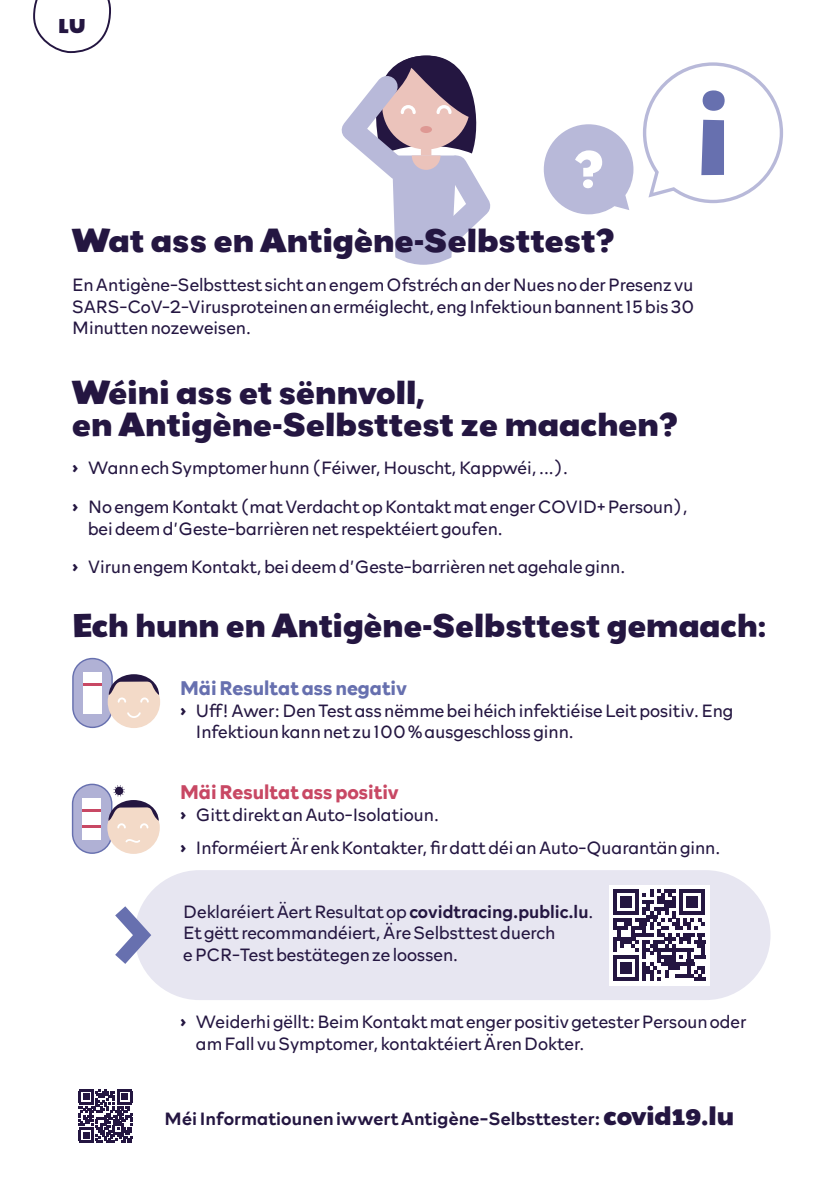
<style>
.page{position:relative;width:840px;height:1191px;background:#fff}
.page>*{position:absolute;margin:0;border:0;box-sizing:border-box;transform-origin:0 0}
.t1{font:700 expanded 30px/32px "Grenadine MVB";color:#241641}
.t2{font:700 20px "Rockford Sans";color:#6770af}
.t3{font:700 20px "Rockford Sans";color:#c84864}
.t4{font:300 18px/21.6px "Rockford Sans";color:#241641}
.t5{font:500 18px "Rockford Sans";letter-spacing:.01em;color:#241641}
.t6{font:700 expanded 18px "Grenadine MVB";color:#241641}
.s1{font-weight:800}
.s2{font-weight:500}
.s3{font-family:"Grenadine MVB";font-weight:700;font-stretch:expanded;font-size:24px}
</style>
<div class="page">
<svg style="left:341px;top:56px;width:150px;height:209px"></svg>
<svg style="left:33px;top:0;width:78px;height:53px"></svg>
<svg style="left:643px;top:62px;width:140px;height:142px"></svg>
<svg style="left:543px;top:124px;width:90px;height:90px"></svg>
<div style="left:134px;top:870px;width:636px;height:130px;background:#e7e6f1;border-radius:65px"></div>
<svg style="left:115px;top:893px;width:36px;height:83px"></svg>
<div style="left:73px;top:658px;width:39px;height:69px;background:#b0b1d5;border-radius:20px"></div>
<div style="left:72px;top:658px;width:41px;height:70px;border:1px solid #6770af;border-radius:20px"></div>
<div style="left:83px;top:672px;width:18px;height:42px;background:#fff"></div>
<hr style="left:83px;top:683px;width:18px;height:3px;background:#c84864">
<div style="left:108px;top:675px;width:52px;height:53px;background:#f3dac8;border-radius:50%"></div>
<svg style="left:109px;top:674px;width:50px;height:29px"></svg>
<svg style="left:127px;top:712px;width:14px;height:6px"></svg>
<div style="left:72px;top:784px;width:40px;height:69px;background:#b0b1d5;border-radius:20px"></div>
<div style="left:72px;top:783px;width:40px;height:71px;border:1px solid #6770af;border-radius:20px"></div>
<div style="left:83px;top:798px;width:18px;height:42px;background:#fff"></div>
<hr style="left:83px;top:809px;width:18px;height:3px;background:#c84864">
<hr style="left:83px;top:825px;width:18px;height:3px;background:#c84864">
<div style="left:107px;top:801px;width:53px;height:53px;background:#f3dac8;border-radius:50%"></div>
<svg style="left:125px;top:839px;width:15px;height:4px"></svg>
<svg style="left:108px;top:785px;width:51px;height:44px"></svg>
<div style="left:608px;top:884px;width:101px;height:101px;background:#fff"></div>
<svg style="left:613px;top:889px;width:91px;height:92px"></svg>
<hr style="left:613px;top:977px;width:25px;height:4px;background:#241641">
<div style="left:620px;top:962px;width:11px;height:11px;background:#241641"></div>
<svg style="left:79px;top:1089px;width:53px;height:53px"></svg>
<p class="t6" style="left:58px;top:13px;width:29px">LU</p>
<h1 class="t1" style="left:72px;top:225px;width:544px">Wat ass en Antigène-Selbsttest?</h1>
<p class="t4" style="left:72px;top:273px;width:623px;text-align:justify">En Antigène-Selbsttest sicht an engem Ofstréch an der Nues no der Presenz vu SARS-CoV-2-Virusproteinen an erméiglecht, eng Infektioun bannent 15 bis 30<br>Minutten nozeweisen.</p>
<h1 class="t1" style="left:72px;top:376px;width:607px">Wéini ass et sënnvoll,<br>en Antigène-Selbsttest ze maachen?</h1>
<p class="t4" style="left:72px;top:447px;width:617px;line-height:38.6px"><span class="s1">›</span> Wann ech Symptomer hunn (Féiwer, Houscht, Kappwéi,...).<br><span class="s1">›</span> No engem Kontakt (mat Verdacht op Kontakt mat enger COVID+ Persoun),</p>
<p class="t4" style="left:72px;top:508px;width:554px;line-height:38.6px;text-indent:16px">bei deem d’Geste-barrièren net respektéiert goufen.<br><span class="s1">›</span> Virun engem Kontakt, bei deemd’Geste-barrièren net agehale ginn.</p>
<h1 class="t1" style="left:72px;top:609px;width:695px">Ech hunn en Antigène-Selbsttest gemaach:</h1>
<p class="t2" style="left:180px;top:673px;width:228px">Mäi Resultat ass negativ</p>
<p class="t4" style="left:196px;top:698px;width:538px;text-indent:-16px"><span class="s1">›</span> Uff! Awer: Den Test ass nëmme bei héich infektiéise Leit positiv. Eng<br>Infektioun kann net zu 100% ausgeschloss ginn.</p>
<p class="t3" style="left:180px;top:777px;width:220px">Mäi Resultat ass positiv</p>
<p class="t4" style="left:180px;top:796px;width:541px;line-height:33px"><span class="s1">›</span> Gitt direkt an Auto-Isolatioun.<br><span class="s1">›</span> Informéiert Är enk Kontakter, fir datt déi an Auto-Quarantän ginn.</p>
<p class="t4" style="left:183px;top:899px;width:411px">Deklaréiert Äert Resultat op <span class="s2">covidtracing.public.lu</span>.<br>Et gëtt recommandéiert, ÄreSelbsttest duerch<br>e PCR-Test bestätegen ze loossen.</p>
<p class="t4" style="left:196px;top:1009px;width:551px;text-indent:-16px"><span class="s1">›</span> Weiderhi gëllt: Beim Kontakt mat enger positiv getester Persoun oder am Fall vu Symptomer, kontaktéiert Ären Dokter.</p>
<p class="t5" style="left:164px;top:1105px;width:570px">Méi Informatiounen iwwert Antigène-Selbsttester:<span class="s3">covid19.lu</span></p>
</div>
